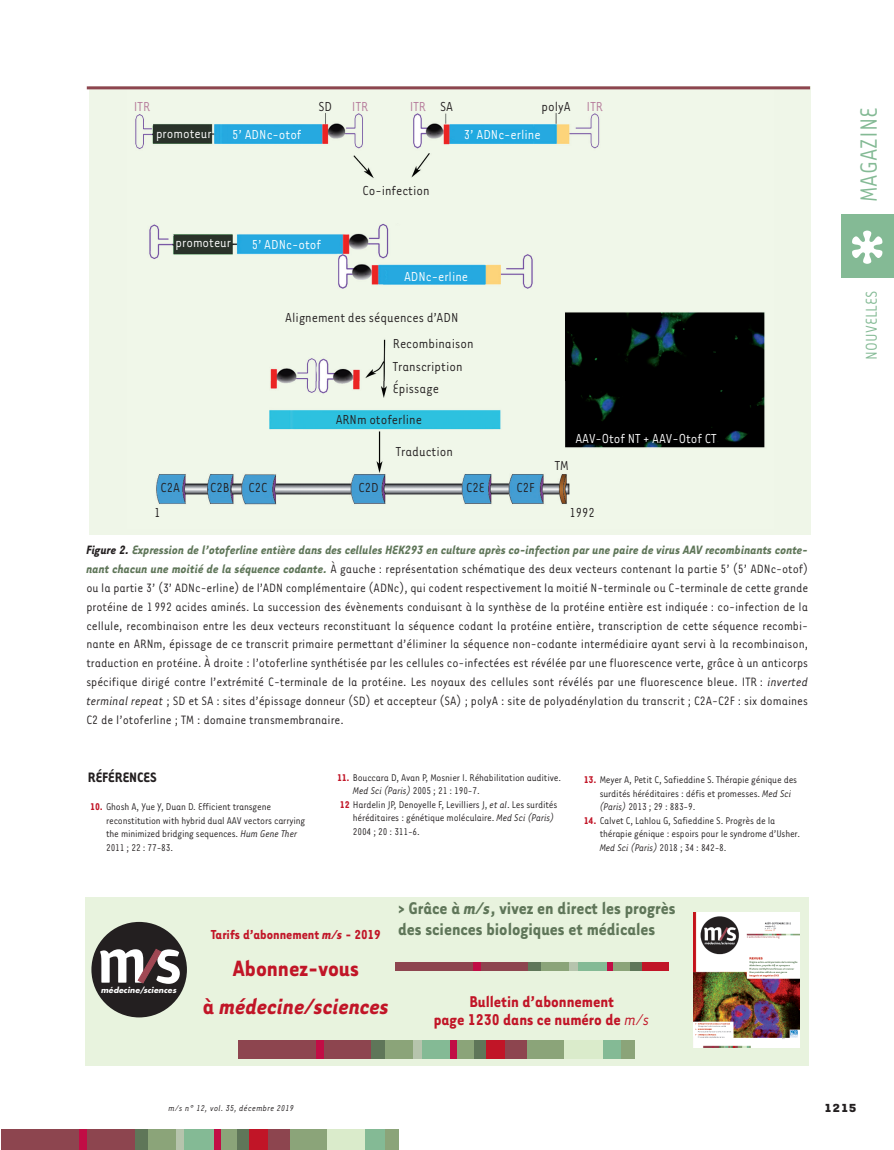
<style>
.page{position:relative;width:894px;height:1150px;background:#fff}
.page>*{position:absolute;margin:0;border:0;box-sizing:border-box;transform-origin:0 0}
.t1{font:27px "Tarzana Narrow";color:#84ba95}
.t2{font:italic 700 25.5px/37.5px "Tarzana Narrow";color:#c11527;text-align:center}
.t3{font:700 19.5px/21px "Tarzana Narrow";color:#5f7659}
.t4{font:700 18px/18px "Tarzana Narrow";color:#c11527;text-align:center}
.t5{font:18px "Tarzana Narrow";color:#84ba95}
.t6{font:700 15.75px "Tarzana Narrow";color:#231f20}
.t7{font:15px/26.5px "Tarzana Narrow";color:#231f20}
.t8{font:15px "Tarzana Narrow";color:#fff}
.t9{font:700 15px "Tarzana Narrow";color:#c11527}
.t10{font:15px "Tarzana Narrow";color:#b5799a}
.t11{font:13.95px/18.9px "Tarzana Narrow";color:#231f20;text-align:justify}
.t12{font:700 13.5px "Tarzana Wide";color:#231f20}
.t13{font:11.25px/13.5px "Tarzana Narrow";letter-spacing:-.015em;color:#231f20}
.t14{font:italic 9.75px "Tarzana Narrow";letter-spacing:.025em;color:#231f20}
.t15{font:italic 700 7.8px "Futura";letter-spacing:.01em;color:#fff}
.s1{color:#231f20}
.s2{color:#b5799a}
.s3{font-weight:700;font-style:italic}
.s4{font-weight:700;font-style:italic;color:#5f7659}
.s5{font-style:italic}
.s6{font-weight:700;color:#c11527}
.s7{font-style:normal}
.s8{font-weight:400;font-style:italic}
</style>
<div class="page">
<div style="left:1px;top:1128px;width:134px;height:21px;background:#8d454f"></div>
<div style="left:236px;top:1128px;width:13px;height:21px;background:#5f7659"></div>
<div style="left:79px;top:1128px;width:8px;height:21px;background:#c10d45"></div>
<div style="left:135px;top:1128px;width:21px;height:21px;background:#5f7659"></div>
<div style="left:148px;top:1128px;width:30px;height:21px;background:#8ba479"></div>
<div style="left:176px;top:1128px;width:9px;height:21px;background:#b6c4ad"></div>
<div style="left:185px;top:1128px;width:29px;height:21px;background:#84ba95"></div>
<div style="left:218px;top:1128px;width:19px;height:21px;background:#8ba479"></div>
<div style="left:214px;top:1128px;width:6px;height:21px;background:#c10d45"></div>
<div style="left:249px;top:1128px;width:27px;height:21px;background:#c11527"></div>
<div style="left:288px;top:1128px;width:39px;height:21px;background:#8ba479"></div>
<div style="left:268px;top:1128px;width:21px;height:21px;background:#8d454f"></div>
<div style="left:327px;top:1128px;width:39px;height:21px;background:#daebcb"></div>
<div style="left:365px;top:1128px;width:21px;height:21px;background:#84ba95"></div>
<div style="left:385px;top:1128px;width:13px;height:21px;background:#8ba479"></div>
<div style="left:841px;top:214px;width:52px;height:64px;background:#84ba95"></div>
<svg style="left:852px;top:230px;width:30px;height:34px"></svg>
<div style="left:89px;top:86px;width:721px;height:448px;background:#eff6e8"></div>
<img style="left:127px;top:89px;width:646px;height:416px">
<hr style="left:87px;top:86px;width:723px;height:3px;background:#8d454f">
<div style="left:86px;top:896px;width:723px;height:168px;background:#e8f3de"></div>
<div style="left:395px;top:962px;width:133px;height:8px;background:#8d454f"></div>
<div style="left:528px;top:962px;width:26px;height:8px;background:#5f7659"></div>
<div style="left:628px;top:962px;width:13px;height:8px;background:#5f7659"></div>
<div style="left:541px;top:962px;width:29px;height:8px;background:#8ba479"></div>
<div style="left:577px;top:962px;width:29px;height:8px;background:#84ba95"></div>
<div style="left:611px;top:962px;width:18px;height:8px;background:#8ba479"></div>
<div style="left:569px;top:962px;width:8px;height:8px;background:#b6c4ad"></div>
<div style="left:473px;top:962px;width:7px;height:8px;background:#c10d45"></div>
<div style="left:606px;top:962px;width:6px;height:8px;background:#c10d45"></div>
<div style="left:641px;top:962px;width:27px;height:8px;background:#c11527"></div>
<div style="left:238px;top:1040px;width:134px;height:18px;background:#8d454f"></div>
<div style="left:371px;top:1040px;width:20px;height:18px;background:#5f7659"></div>
<div style="left:473px;top:1040px;width:13px;height:18px;background:#5f7659"></div>
<div style="left:385px;top:1040px;width:29px;height:18px;background:#8ba479"></div>
<div style="left:421px;top:1040px;width:30px;height:18px;background:#84ba95"></div>
<div style="left:602px;top:1040px;width:20px;height:18px;background:#84ba95"></div>
<div style="left:455px;top:1040px;width:19px;height:18px;background:#8ba479"></div>
<div style="left:621px;top:1040px;width:14px;height:18px;background:#8ba479"></div>
<div style="left:525px;top:1040px;width:39px;height:18px;background:#8ba479"></div>
<div style="left:564px;top:1040px;width:38px;height:18px;background:#daebcb"></div>
<div style="left:413px;top:1040px;width:8px;height:18px;background:#b6c4ad"></div>
<div style="left:316px;top:1040px;width:7px;height:18px;background:#c10d45"></div>
<div style="left:451px;top:1040px;width:6px;height:18px;background:#c10d45"></div>
<div style="left:486px;top:1040px;width:27px;height:18px;background:#c11527"></div>
<div style="left:505px;top:1040px;width:21px;height:18px;background:#8d454f"></div>
<div style="left:91px;top:921px;width:96px;height:96px;background:#231f20;border-radius:50%"></div>
<svg style="left:100px;top:949px;width:80px;height:34px"></svg>
<img style="left:694px;top:912px;width:105px;height:135px">
<p class="t10" style="left:134px;top:98px;width:18px">ITR</p>
<p class="t7" style="left:318px;top:93px;width:15px">SD</p>
<p class="t10" style="left:352px;top:98px;width:18px">ITR</p>
<p class="t10" style="left:409px;top:98px;width:45px">ITR <span class="s1">SA</span></p>
<p class="t7" style="left:541px;top:93px;width:63px">polyA <span class="s2">ITR</span></p>
<p class="t8" style="left:156px;top:124px;width:57px">promoteur</p>
<p class="t8" style="left:232px;top:125px;width:71px">5’ ADNc-otof</p>
<p class="t8" style="left:464px;top:125px;width:78px">3’ ADNc-erline</p>
<p class="t8" style="left:175px;top:233px;width:57px">promoteur</p>
<p class="t8" style="left:252px;top:235px;width:71px">5’ ADNc-otof</p>
<p class="t7" style="left:362px;top:177px;width:69px">Co-infection</p>
<p class="t8" style="left:404px;top:267px;width:66px">ADNc-erline</p>
<p class="t7" style="left:393px;top:303px;width:82px;text-indent:-108px">Alignement des séquences d’ADN<br>Recombinaison</p>
<p class="t7" style="left:393px;top:354px;width:71px;line-height:22.5px">Transcription<br>Épissage</p>
<p class="t7" style="left:396px;top:403px;width:58px;line-height:31.5px;text-indent:-60px">ARNm otoferline<br>Traduction</p>
<p class="t7" style="left:160px;top:473px;width:21px">C2A</p>
<p class="t7" style="left:210px;top:473px;width:21px">C2B</p>
<p class="t7" style="left:248px;top:473px;width:20px">C2C</p>
<p class="t7" style="left:358px;top:473px;width:22px">C2D</p>
<p class="t7" style="left:466px;top:473px;width:20px">C2E</p>
<p class="t7" style="left:516px;top:473px;width:19px">C2F</p>
<p class="t8" style="left:575px;top:429px;width:143px">AAV-Otof NT + AAV-Otof CT</p>
<p class="t7" style="left:555px;top:451px;width:15px">TM</p>
<p class="t7" style="left:154px;top:498px;width:8px">1</p>
<p class="t7" style="left:569px;top:498px;width:27px">1992</p>
<p class="t11" style="left:86px;top:539px;width:723px"><span class="s3">Figure 2.</span> <span class="s4">Expression de l’otoferline entière dans des cellules HEK293 en culture après co-infection par une paire de virus AAV recombinants conte&shy;nant chacun une moitié de la séquence codante.</span> À gauche : représentation schématique des deux vecteurs contenant la partie 5’ (5’ ADNc-otof) ou la partie 3’ (3’ ADNc-erline) de l’ADN complémentaire (ADNc), qui codent respectivement la moitié N-terminale ou C-terminale de cette grande protéine de 1 992 acides aminés. La succession des évènements conduisant à la synthèse de la protéine entière est indiquée : co-infection de la cellule, recombinaison entre les deux vecteurs reconstituant la séquence codant la protéine entière, transcription de cette séquence recombi&shy;nante en ARNm, épissage de ce transcrit primaire permettant d’éliminer la séquence non-codante intermédiaire ayant servi à la recombinaison, traduction en protéine. À droite : l’otoferline synthétisée par les cellules co-infectées est révélée par une fluorescence verte, grâce à un anticorps spécifique dirigé contre l’extrémité C-terminale de la protéine. Les noyaux des cellules sont révélés par une fluorescence bleue. ITR : <span class="s5">inverted terminal repeat</span> ; SD et SA : sites d’épissage donneur (SD) et accepteur (SA) ; polyA : site de polyadénylation du transcrit ; C2A-C2F : six domaines C2 de l’otoferline ; TM : domaine transmembranaire.</p>
<p class="t6" style="left:88px;top:766px;width:70px">RÉFÉRENCES</p>
<p class="t13" style="left:106px;top:799px;width:200px;text-indent:-16px"><span class="s6">10.</span> Ghosh A, Yue Y, Duan D. Efficient transgene reconstitution with hybrid dual AAV vectors carrying the minimized bridging sequences. <span class="s5">Hum Gene Ther </span>2011 ; 22 : 77-83.</p>
<p class="t13" style="left:337px;top:770px;width:225px"><span class="s6">11.</span> Bouccara D, Avan P, Mosnier I. Réhabilitation auditive.</p>
<p class="t13" style="left:353px;top:783px;width:128px"><span class="s5">Med Sci (Paris)</span> 2005 ; 21 : 190-7.</p>
<p class="t13" style="left:340px;top:797px;width:219px"><span class="s6">12</span> Hardelin JP, Denoyelle F, Levilliers J, <span class="s5">et al</span>. Les surdités</p>
<p class="t13" style="left:353px;top:810px;width:203px">héréditaires : génétique moléculaire. <span class="s5">Med Sci (Paris)</span></p>
<p class="t13" style="left:353px;top:824px;width:68px">2004 ; 20 : 311-6.</p>
<p class="t13" style="left:599px;top:772px;width:199px;text-indent:-16px"><span class="s6">13.</span> Meyer A, Petit C, Safieddine S. Thérapie génique des surdités héréditaires : défis et promesses. <span class="s5">Med Sci (Paris)</span> 2013 ; 29 : 883-9.</p>
<p class="t13" style="left:599px;top:813px;width:202px;text-indent:-16px"><span class="s6">14.</span> Calvet C, Lahlou G, Safieddine S. Progrès de la thérapie génique : espoirs pour le syndrome d’Usher.<br><span class="s5">Med Sci (Paris)</span> 2018 ; 34 : 842-8.</p>
<p class="t15" style="left:101px;top:984px;width:77px">médecine/sciences</p>
<p class="t9" style="left:211px;top:924px;width:171px">Tarifs d’abonnement <span class="s5">m/s</span> - 2019</p>
<h2 class="t2" style="left:203px;top:948px;width:187px"><span class="s7">Abonnez-vous<br>à</span> médecine/sciences</h2>
<h3 class="t3" style="left:398px;top:896px;width:279px">&gt; Grâce à <span class="s5">m/s</span>, vivez en direct les progrès des sciences biologiques et médicales</h3>
<p class="t4" style="left:434px;top:991px;width:217px">Bulletin d’abonnement<br>page 1230 dans ce numéro de <span class="s8">m/s</span></p>
<h1 class="t1" style="left:852px;top:202px;width:96px;rotate:-90deg">MAGAZINE</h1>
<p class="t5" style="left:860px;top:359px;width:70px;rotate:-90deg">NOUVELLES</p>
<p class="t14" style="left:169px;top:1101px;width:127px">m/s n° 12, vol. 35, décembre 2019</p>
<p class="t12" style="left:823px;top:1098px;width:34px">1215</p>
</div>
